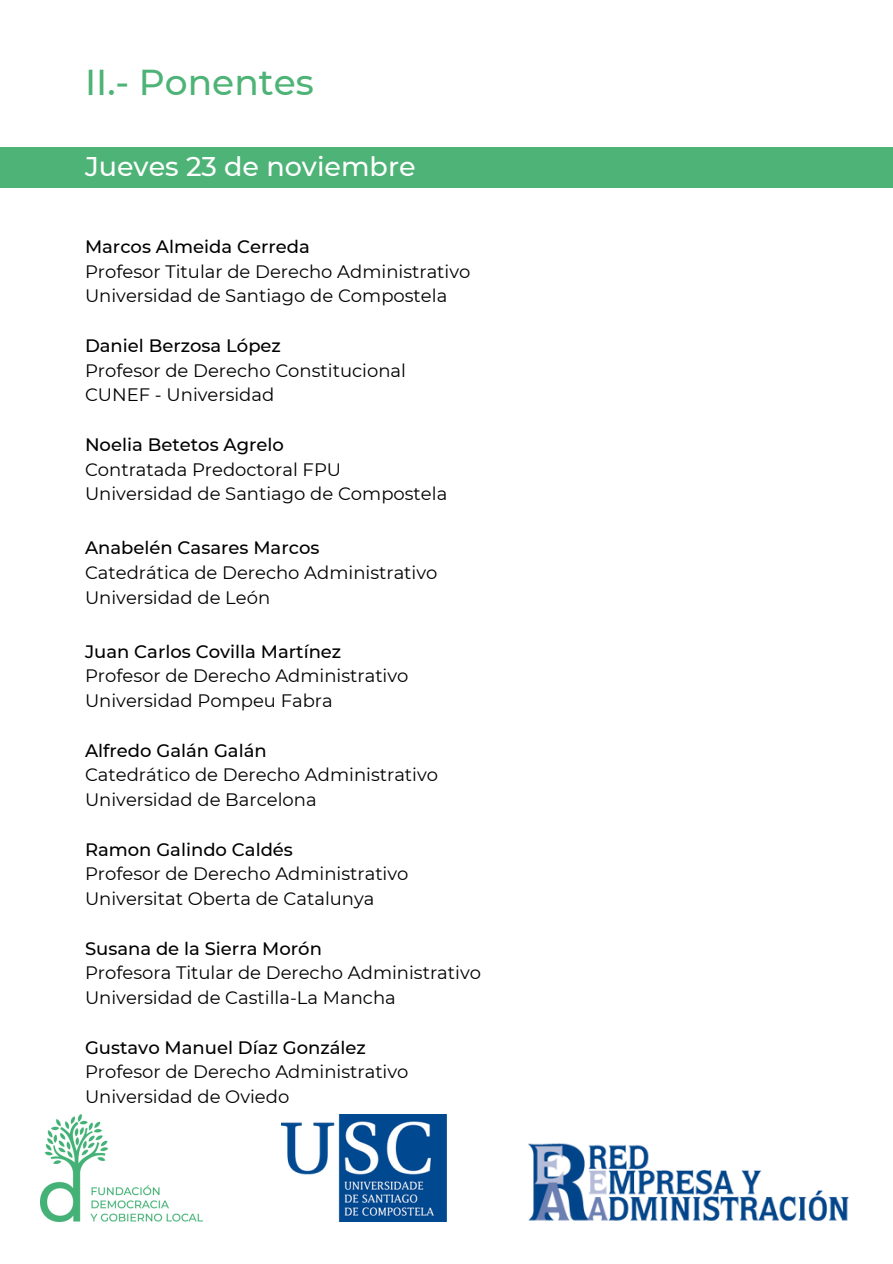
<style>
.page{position:relative;width:893px;height:1264px;background:#fff}
.page>*{position:absolute;margin:0;border:0;box-sizing:border-box;transform-origin:0 0}
.t1{font:500 36px "Montserrat";color:#4db376}
.t2{font:500 27px "Montserrat";color:#fff}
.t3{font:18px "Montserrat";color:#000}
.t4{font:500 18px "Montserrat";color:#000}
</style>
<div class="page">
<div style="left:0;top:148px;width:892px;height:40px;background:#4db376"></div>
<img style="left:40px;top:1114px;width:162px;height:107px">
<img style="left:528px;top:1143px;width:321px;height:77px">
<img style="left:281px;top:1114px;width:165px;height:107px">
<p class="t1" style="left:85px;top:60px;width:230px">II.- Ponentes</p>
<p class="t2" style="left:85px;top:150px;width:332px">Jueves 23 de noviembre</p>
<p class="t4" style="left:85px;top:235px;width:226px">Marcos Almeida Cerreda</p>
<p class="t3" style="left:85px;top:260px;width:387px">Profesor Titular de Derecho Administrativo</p>
<p class="t3" style="left:85px;top:285px;width:364px">Universidad de Santiago de Compostela</p>
<p class="t4" style="left:85px;top:334px;width:197px">Daniel Berzosa López</p>
<p class="t3" style="left:85px;top:359px;width:322px">Profesor de Derecho Constitucional</p>
<p class="t3" style="left:85px;top:384px;width:191px">CUNEF - Universidad</p>
<p class="t4" style="left:85px;top:433px;width:200px">Noelia Betetos Agrelo</p>
<p class="t3" style="left:85px;top:458px;width:258px">Contratada Predoctoral FPU</p>
<p class="t3" style="left:85px;top:483px;width:364px">Universidad de Santiago de Compostela</p>
<p class="t4" style="left:85px;top:537px;width:236px">Anabelén Casares Marcos</p>
<p class="t3" style="left:85px;top:561px;width:354px">Catedrática de Derecho Administrativo</p>
<p class="t3" style="left:85px;top:586px;width:187px">Universidad de León</p>
<p class="t4" style="left:85px;top:640px;width:258px">Juan Carlos Covilla Martínez</p>
<p class="t3" style="left:85px;top:665px;width:325px">Profesor de Derecho Administrativo</p>
<p class="t3" style="left:85px;top:689px;width:249px">Universidad Pompeu Fabra</p>
<p class="t4" style="left:85px;top:739px;width:183px">Alfredo Galán Galán</p>
<p class="t3" style="left:85px;top:764px;width:354px">Catedrático de Derecho Administrativo</p>
<p class="t3" style="left:85px;top:788px;width:233px">Universidad de Barcelona</p>
<p class="t4" style="left:85px;top:838px;width:209px">Ramon Galindo Caldés</p>
<p class="t3" style="left:85px;top:863px;width:325px">Profesor de Derecho Administrativo</p>
<p class="t3" style="left:85px;top:887px;width:291px">Universitat Oberta de Catalunya</p>
<p class="t4" style="left:85px;top:937px;width:238px">Susana de la Sierra Morón</p>
<p class="t3" style="left:85px;top:961px;width:397px">Profesora Titular de Derecho Administrativo</p>
<p class="t3" style="left:85px;top:986px;width:312px">Universidad de Castilla-La Mancha</p>
<p class="t4" style="left:85px;top:1036px;width:282px">Gustavo Manuel Díaz González</p>
<p class="t3" style="left:85px;top:1060px;width:325px">Profesor de Derecho Administrativo</p>
<p class="t3" style="left:85px;top:1085px;width:206px">Universidad de Oviedo</p>
</div>
